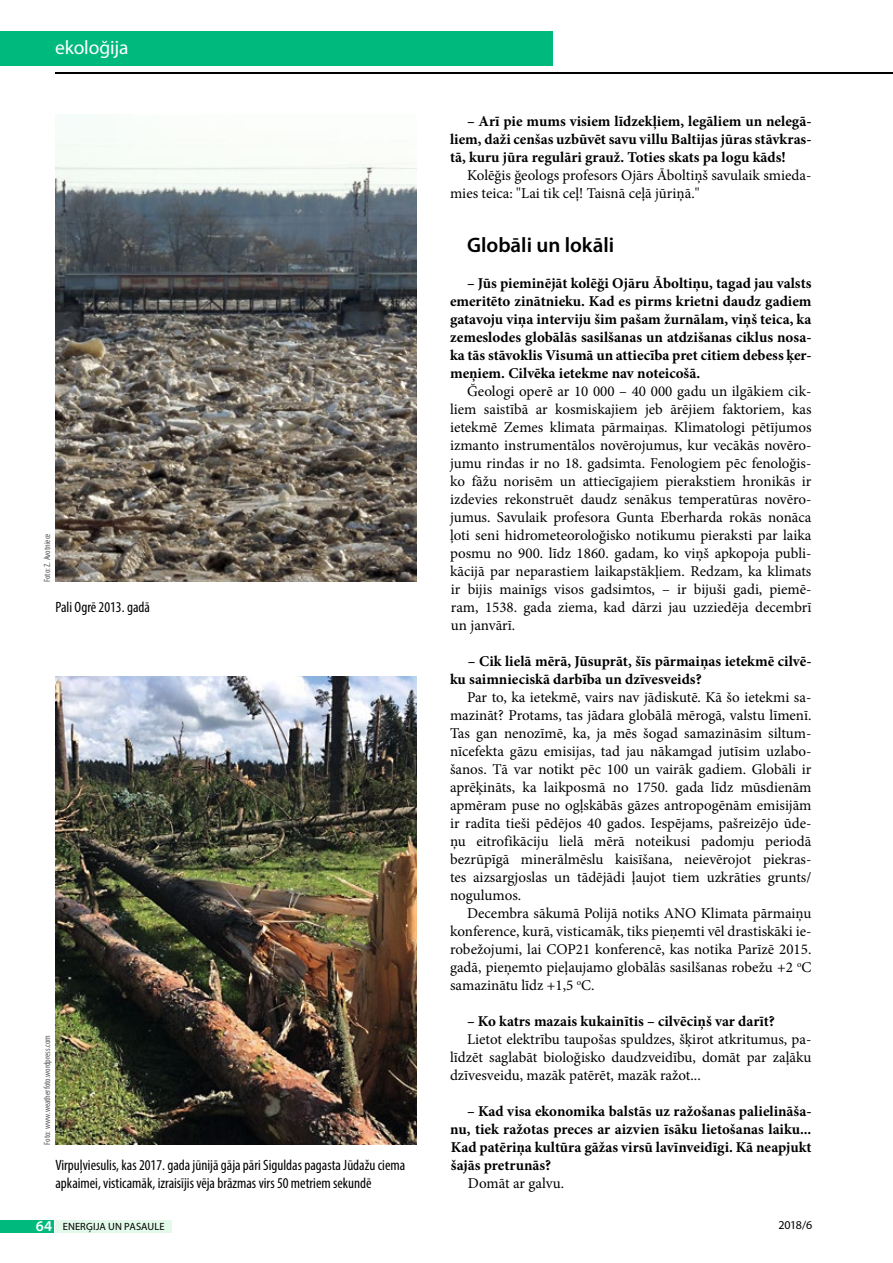
<style>
.page{position:relative;width:893px;height:1263px;background:#fff}
.page>*{position:absolute;margin:0;border:0;box-sizing:border-box;transform-origin:0 0}
.t1{font:600 21px "Myriad Pro";color:#000}
.t2{font:19.5px "Myriad Pro";letter-spacing:-.005em;color:#fff}
.t3{font:15px/18px "Minion Pro";color:#000;text-align:justify}
.t4{font:700 15px/18px "Minion Pro";color:#000;text-align:justify}
.t5{font:condensed 15px/18px "Myriad Pro";color:#000}
.t6{font:12px "Myriad Pro";color:#000}
.t7{font:10.5px "Myriad Pro";letter-spacing:.01em;color:#000}
.t8{font:condensed 9px "Myriad Pro";color:#5a5a59}
.s1{font-weight:600;font-size:15px;color:#fff}
</style>
<div class="page">
<img style="left:56px;top:677px;width:361px;height:467px">
<img style="left:56px;top:143px;width:361px;height:439px">
<div style="left:0;top:1220px;width:54px;height:13px;background:#00b97c"></div>
<div style="left:55px;top:1220px;width:117px;height:13px;background:#e3faea"></div>
<div style="left:0;top:31px;width:553px;height:34px;background:#00b97c"></div>
<hr style="left:55px;top:72px;width:838px;height:2px;background:#000">
<h2 class="t2" style="left:55px;top:35px;width:75px">ekoloğija</h2>
<p class="t8" style="left:42px;top:582px;width:50px;rotate:-90deg">Foto: Z. Avotniece</p>
<p class="t5" style="left:56px;top:598px;width:96px">Pali Ogrē 2013. gadā</p>
<p class="t8" style="left:42px;top:1144px;width:111px;rotate:-90deg">Foto: www.weatherfoto.wordpress.com</p>
<p class="t5" style="left:56px;top:1156px;width:351px">Virpuļviesulis, kas 2017. gada jūnijā gāja pāri Siguldas pagasta Jūdažu ciema apkaimei, visticamāk, izraisījis vēja brāzmas virs 50 metriem sekundē</p>
<p class="t7" style="left:36px;top:1220px;width:130px"><span class="s1">64</span> ENERĢIJA UN PASAULE</p>
<p class="t4" style="left:450px;top:112px;width:363px;text-indent:17px">– Arī pie mums visiem līdzekļiem, legāliem un nelegā&shy;liem, daži cenšas uzbūvēt savu villu Baltijas jūras stāvkras&shy;tā, kuru jūra regulāri grauž. Toties skats pa logu kāds!</p>
<p class="t3" style="left:450px;top:166px;width:363px;text-indent:17px">Kolēğis ğeologs profesors Ojārs Āboltiņš savulaik smieda&shy;mies teica: "Lai tik ceļ! Taisnā ceļā jūriņā."</p>
<h1 class="t1" style="left:467px;top:232px;width:149px">Globāli un lokāli</h1>
<p class="t4" style="left:450px;top:274px;width:363px;text-indent:17px">– Jūs pieminējāt kolēği Ojāru Āboltiņu, tagad jau valsts emeritēto zinātnieku. Kad es pirms krietni daudz gadiem gatavoju viņa interviju šim pašam žurnālam, viņš teica, ka zemeslodes globālās sasilšanas un atdzišanas ciklus nosa&shy;ka tās stāvoklis Visumā un attiecība pret citiem debess ķer&shy;meņiem. Cilvēka ietekme nav noteicošā.</p>
<p class="t3" style="left:450px;top:382px;width:363px;text-indent:17px">Ğeologi operē ar 10 000 – 40 000 gadu un ilgākiem cik&shy;liem saistībā ar kosmiskajiem jeb ārējiem faktoriem, kas ietekmē Zemes klimata pārmaiņas. Klimatologi pētījumos izmanto instrumentālos novērojumus, kur vecākās novēro&shy;jumu rindas ir no 18. gadsimta. Fenologiem pēc fenoloğis&shy;ko fāžu norisēm un attiecīgajiem pierakstiem hronikās ir izdevies rekonstruēt daudz senākus temperatūras novēro&shy;jumus. Savulaik profesora Gunta Eberharda rokās nonāca ļoti seni hidrometeoroloğisko notikumu pieraksti par laika posmu no 900. līdz 1860. gadam, ko viņš apkopoja publi&shy;kācijā par neparastiem laikapstākļiem. Redzam, ka klimats ir bijis mainīgs visos gadsimtos, – ir bijuši gadi, piemē&shy;ram, 1538. gada ziema, kad dārzi jau uzziedēja decembrī un janvārī.</p>
<p class="t4" style="left:450px;top:652px;width:363px;text-indent:18px">– Cik lielā mērā, Jūsuprāt, šīs pārmaiņas ietekmē cilvē&shy;ku saimnieciskā darbība un dzīvesveids?</p>
<p class="t3" style="left:450px;top:688px;width:363px;text-indent:17px">Par to, ka ietekmē, vairs nav jādiskutē. Kā šo ietekmi sa&shy;mazināt? Protams, tas jādara globālā mērogā, valstu līmenī.<br>Tas gan nenozīmē, ka, ja mēs šogad samazināsim siltum&shy;nīcefekta gāzu emisijas, tad jau nākamgad jutīsim uzlabo&shy;šanos. Tā var notikt pēc 100 un vairāk gadiem. Globāli ir aprēķināts, ka laikposmā no 1750. gada līdz mūsdienām apmēram puse no ogļskābās gāzes antropogēnām emisijām ir radīta tieši pēdējos 40 gados. Iespējams, pašreizējo ūde&shy;ņu eitrofikāciju lielā mērā noteikusi padomju periodā bezrūpīgā minerālmēslu kaisīšana, neievērojot piekras&shy;tes aizsargjoslas un tādējādi ļaujot tiem uzkrāties grunts/ nogulumos.</p>
<p class="t3" style="left:450px;top:904px;width:363px;text-indent:17px">Decembra sākumā Polijā notiks ANO Klimata pārmaiņu konference, kurā, visticamāk, tiks pieņemti vēl drastiskāki ie&shy;robežojumi, lai COP21 konferencē, kas notika Parīzē 2015. gadā, pieņemto pieļaujamo globālās sasilšanas robežu +2 <sup>o</sup>C samazinātu līdz +1,5 <sup>o</sup>C.</p>
<p class="t4" style="left:467px;top:1012px;width:309px">– Ko katrs mazais kukainītis – cilvēciņš var darīt?</p>
<p class="t3" style="left:450px;top:1030px;width:363px;text-indent:17px">Lietot elektrību taupošas spuldzes, šķirot atkritumus, pa&shy;līdzēt saglabāt bioloğisko daudzveidību, domāt par zaļāku dzīvesveidu, mazāk patērēt, mazāk ražot...</p>
<p class="t4" style="left:450px;top:1102px;width:363px;text-indent:17px">– Kad visa ekonomika balstās uz ražošanas palielināša&shy;nu, tiek ražotas preces ar aizvien īsāku lietošanas laiku...<br>Kad patēriņa kultūra gāžas virsū lavīnveidīgi. Kā neapjukt šajās pretrunās?</p>
<p class="t3" style="left:468px;top:1174px;width:98px">Domāt ar galvu.</p>
<p class="t6" style="left:778px;top:1218px;width:35px">2018/6</p>
</div>
